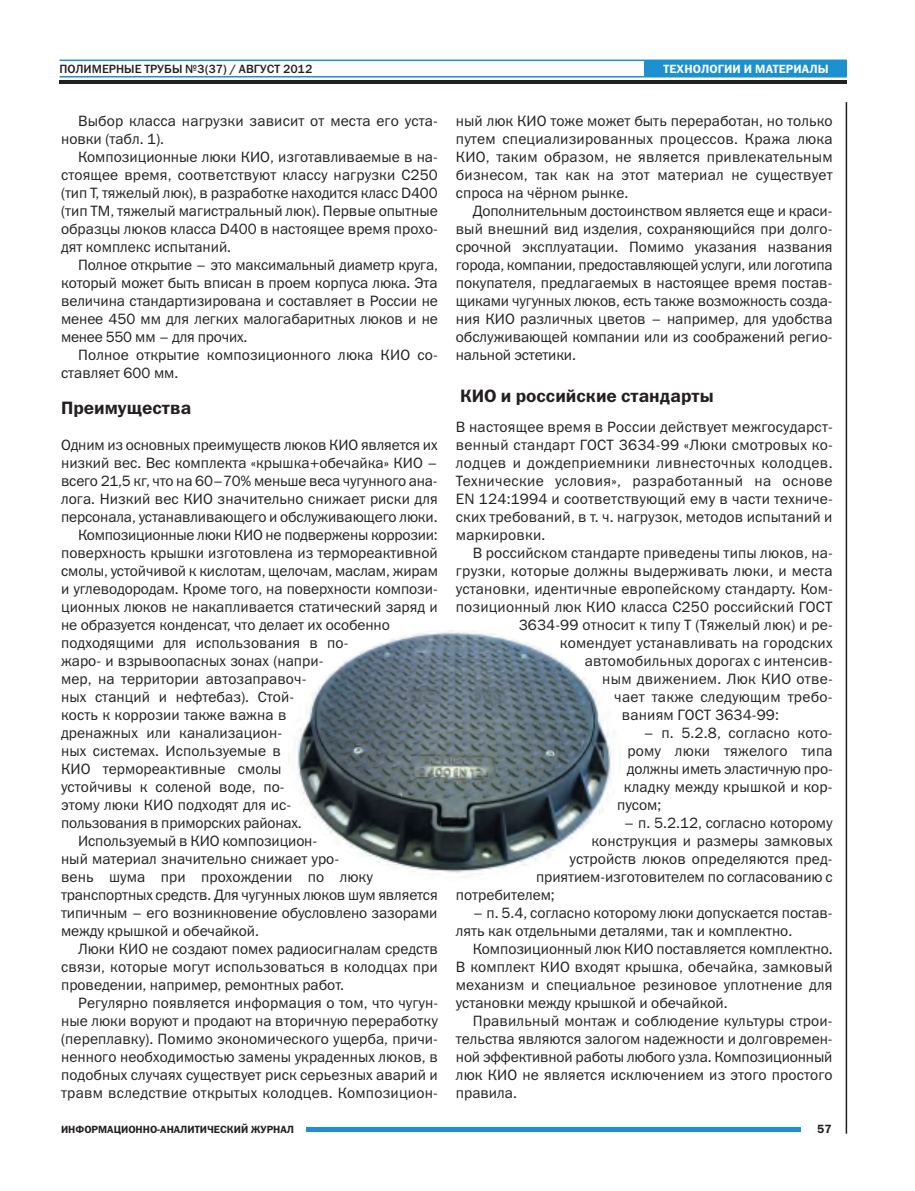
<style>
.page{position:relative;width:915px;height:1191px;background:#fff}
.page>*{position:absolute;margin:0;border:0;box-sizing:border-box;transform-origin:0 0}
.t1{font:18px "Franklin Gothic Demi C";color:#231f20}
.t2{font:15px/18px "Franklin Gothic Book C";letter-spacing:.005em;color:#231f20;text-align:justify}
.t3{font:15px "Franklin Gothic Book C";letter-spacing:-.015em;color:#231f20}
.t4{font:12px "Franklin Gothic Medium C";color:#231f20}
.t5{font:12px "Franklin Gothic Demi C";letter-spacing:.01em;color:#fff}
.t6{font:12px "Franklin Gothic Demi C";color:#231f20}
.t7{font:10.5px "Franklin Gothic Demi C";color:#231f20}
</style>
<div class="page">
<hr style="left:845px;top:102px;width:1px;height:1031px;background:#231f20">
<hr style="left:306px;top:1127px;width:494px;height:4px;background:#1d90d0">
<hr style="left:60px;top:76px;width:786px;height:1px;background:#1d90d0">
<hr style="left:60px;top:60px;width:786px;height:1px;background:#1d90d0">
<hr style="left:60px;top:80px;width:786px;height:3px;background:#231f20">
<div style="left:644px;top:60px;width:202px;height:16px;background:#1d90d0"></div>
<img style="left:288px;top:630px;width:333px;height:251px;border-radius:50%">
<p class="t4" style="left:60px;top:62px;width:254px">ПОЛИМЕРНЫЕ ТРУБЫ №3(37) / АВГУСТ 2012</p>
<p class="t5" style="left:663px;top:62px;width:166px">ТЕХНОЛОГИИ И МАТЕРИАЛЫ</p>
<p class="t2" style="left:61px;top:112px;width:378px;text-indent:17px">Выбор класса нагрузки зависит от места его уста&shy;новки (табл. 1).</p>
<p class="t2" style="left:61px;top:148px;width:378px;text-indent:17px">Композиционные люки КИО, изготавливаемые в на&shy;стоящее время, соответствуют классу нагрузки C250 (тип Т, тяжелый люк), в разработке находится класс D400 (тип ТМ, тяжелый магистральный люк). Первые опытные образцы люков класса D400 в настоящее время прохо&shy;дят комплекс испытаний.</p>
<p class="t2" style="left:61px;top:256px;width:378px;text-indent:17px">Полное открытие – это максимальный диаметр круга, который может быть вписан в проем корпуса люка. Эта величина стандартизирована и составляет в России не менее 450 мм для легких малогабаритных люков и не менее 550 мм – для прочих.</p>
<p class="t2" style="left:61px;top:346px;width:378px;text-indent:17px">Полное открытие композиционного люка КИО со&shy;ставляет 600 мм.</p>
<p class="t1" style="left:61px;top:397px;width:132px">Преимущества</p>
<p class="t2" style="left:61px;top:436px;width:378px">Одним из основных преимуществ люков КИО является их</p>
<p class="t2" style="left:61px;top:454px;width:378px">низкий вес. Вес комплекта «крышка+обечайка» КИО –</p>
<p class="t3" style="left:61px;top:472px;width:378px">всего 21,5 кг, что на 60–70% меньше веса чугунного ана-</p>
<p class="t2" style="left:61px;top:490px;width:378px">лога. Низкий вес КИО значительно снижает риски для</p>
<p class="t2" style="left:61px;top:508px;width:378px">персонала, устанавливающего и обслуживающего люки.</p>
<p class="t3" style="left:78px;top:526px;width:361px">Композиционные люки КИО не подвержены коррозии:</p>
<p class="t2" style="left:61px;top:544px;width:378px">поверхность крышки изготовлена из термореактивной</p>
<p class="t2" style="left:61px;top:562px;width:378px">смолы, устойчивой к кислотам, щелочам, маслам, жирам</p>
<p class="t2" style="left:61px;top:580px;width:378px">и углеводородам. Кроме того, на поверхности компози-</p>
<p class="t2" style="left:61px;top:598px;width:378px">ционных люков не накапливается статический заряд и</p>
<p class="t2" style="left:61px;top:616px;width:330px">не образуется конденсат, что делает их особенно</p>
<p class="t2" style="left:61px;top:634px;width:289px">подходящими для использования в по-</p>
<p class="t2" style="left:61px;top:652px;width:264px">жаро- и взрывоопасных зонах (напри-</p>
<p class="t2" style="left:61px;top:670px;width:247px">мер, на территории автозаправоч-</p>
<p class="t2" style="left:61px;top:688px;width:234px">ных станций и нефтебаз). Стой-</p>
<p class="t2" style="left:61px;top:706px;width:227px">кость к коррозии также важна в</p>
<p class="t2" style="left:61px;top:724px;width:222px">дренажных или канализацион-</p>
<p class="t2" style="left:61px;top:742px;width:221px">ных системах. Используемые в</p>
<p class="t2" style="left:61px;top:760px;width:222px">КИО термореактивные смолы</p>
<p class="t2" style="left:61px;top:778px;width:225px">устойчивы к соленой воде, по-</p>
<p class="t2" style="left:61px;top:796px;width:231px">этому люки КИО подходят для ис-</p>
<p class="t2" style="left:61px;top:814px;width:242px">пользования в приморских районах.</p>
<p class="t2" style="left:78px;top:832px;width:240px">Используемый в КИО композицион-</p>
<p class="t2" style="left:61px;top:850px;width:279px">ный материал значительно снижает уро-</p>
<p class="t2" style="left:61px;top:868px;width:313px">вень шума при прохождении по люку</p>
<p class="t2" style="left:61px;top:886px;width:378px">транспортных средств. Для чугунных люков шум является</p>
<p class="t2" style="left:61px;top:904px;width:378px">типичным – его возникновение обусловлено зазорами</p>
<p class="t2" style="left:61px;top:922px;width:199px">между крышкой и обечайкой.</p>
<p class="t2" style="left:78px;top:940px;width:361px">Люки КИО не создают помех радиосигналам средств</p>
<p class="t2" style="left:61px;top:958px;width:378px">связи, которые могут использоваться в колодцах при</p>
<p class="t2" style="left:61px;top:976px;width:284px">проведении, например, ремонтных работ.</p>
<p class="t2" style="left:78px;top:994px;width:361px">Регулярно появляется информация о том, что чугун-</p>
<p class="t2" style="left:61px;top:1012px;width:378px">ные люки воруют и продают на вторичную переработку</p>
<p class="t2" style="left:61px;top:1030px;width:378px">(переплавку). Помимо экономического ущерба, причи-</p>
<p class="t2" style="left:61px;top:1048px;width:378px">ненного необходимостью замены украденных люков, в</p>
<p class="t2" style="left:61px;top:1066px;width:378px">подобных случаях существует риск серьезных аварий и</p>
<p class="t2" style="left:61px;top:1084px;width:378px">травм вследствие открытых колодцев. Композицион-</p>
<p class="t7" style="left:61px;top:1122px;width:234px">ИНФОРМАЦИОННО-АНАЛИТИЧЕСКИЙ ЖУРНАЛ</p>
<p class="t2" style="left:455px;top:112px;width:378px">ный люк КИО тоже может быть переработан, но только путем специализированных процессов. Кража люка КИО, таким образом, не является привлекательным бизнесом, так как на этот материал не существует спроса на чёрном рынке.</p>
<p class="t2" style="left:455px;top:202px;width:378px;text-indent:17px">Дополнительным достоинством является еще и краси&shy;вый внешний вид изделия, сохраняющийся при долго&shy;срочной эксплуатации. Помимо указания названия города, компании, предоставляющей услуги, или логотипа покупателя, предлагаемых в настоящее время постав&shy;щиками чугунных люков, есть также возможность созда&shy;ния КИО различных цветов – например, для удобства обслуживающей компании или из соображений регио&shy;нальной эстетики.</p>
<p class="t1" style="left:460px;top:385px;width:255px">КИО и российские стандарты</p>
<p class="t2" style="left:455px;top:418px;width:378px">В настоящее время в России действует межгосударст&shy;венный стандарт ГОСТ 3634-99 «Люки смотровых ко&shy;лодцев и дождеприемники ливнесточных колодцев.<br>Технические условия», разработанный на основе EN 124:1994 и соответствующий ему в части техниче&shy;ских требований, в т. ч. нагрузок, методов испытаний и маркировки.</p>
<p class="t2" style="left:472px;top:544px;width:361px">В российском стандарте приведены типы люков, на-</p>
<p class="t2" style="left:455px;top:562px;width:378px">грузки, которые должны выдерживать люки, и места</p>
<p class="t2" style="left:455px;top:580px;width:378px">установки, идентичные европейскому стандарту. Ком-</p>
<p class="t2" style="left:455px;top:598px;width:378px">позиционный люк КИО класса С250 российский ГОСТ</p>
<p class="t2" style="left:518px;top:616px;width:315px">3634-99 относит к типу Т (Тяжелый люк) и ре-</p>
<p class="t2" style="left:559px;top:634px;width:274px">комендует устанавливать на городских</p>
<p class="t2" style="left:584px;top:652px;width:249px">автомобильных дорогах с интенсив-</p>
<p class="t2" style="left:602px;top:670px;width:232px">ным движением. Люк КИО отве-</p>
<p class="t2" style="left:614px;top:688px;width:220px">чает также следующим требо-</p>
<p class="t2" style="left:621px;top:706px;width:158px">ваниям ГОСТ 3634-99:</p>
<p class="t2" style="left:643px;top:724px;width:191px">– п. 5.2.8, согласно кото-</p>
<p class="t2" style="left:627px;top:742px;width:206px">рому люки тяжелого типа</p>
<p class="t2" style="left:626px;top:760px;width:207px">должны иметь эластичную про-</p>
<p class="t2" style="left:623px;top:778px;width:210px">кладку между крышкой и кор-</p>
<p class="t2" style="left:617px;top:796px;width:46px">пусом;</p>
<p class="t2" style="left:623px;top:814px;width:210px">– п. 5.2.12, согласно которому</p>
<p class="t2" style="left:591px;top:832px;width:242px">конструкция и размеры замковых</p>
<p class="t2" style="left:569px;top:850px;width:264px">устройств люков определяются пред-</p>
<p class="t2" style="left:536px;top:868px;width:298px">приятием-изготовителем по согласованию с</p>
<p class="t2" style="left:455px;top:886px;width:100px">потребителем;</p>
<p class="t2" style="left:455px;top:904px;width:378px;text-indent:17px">– п. 5.4, согласно которому люки допускается постав&shy;лять как отдельными деталями, так и комплектно.</p>
<p class="t2" style="left:455px;top:940px;width:378px;text-indent:17px">Композиционный люк КИО поставляется комплектно.<br>В комплект КИО входят крышка, обечайка, замковый механизм и специальное резиновое уплотнение для установки между крышкой и обечайкой.</p>
<p class="t2" style="left:455px;top:1012px;width:378px;text-indent:17px">Правильный монтаж и соблюдение культуры строи&shy;тельства являются залогом надежности и долговремен&shy;ной эффективной работы любого узла. Композиционный люк КИО не является исключением из этого простого правила.</p>
<p class="t6" style="left:817px;top:1122px;width:16px">57</p>
</div>
